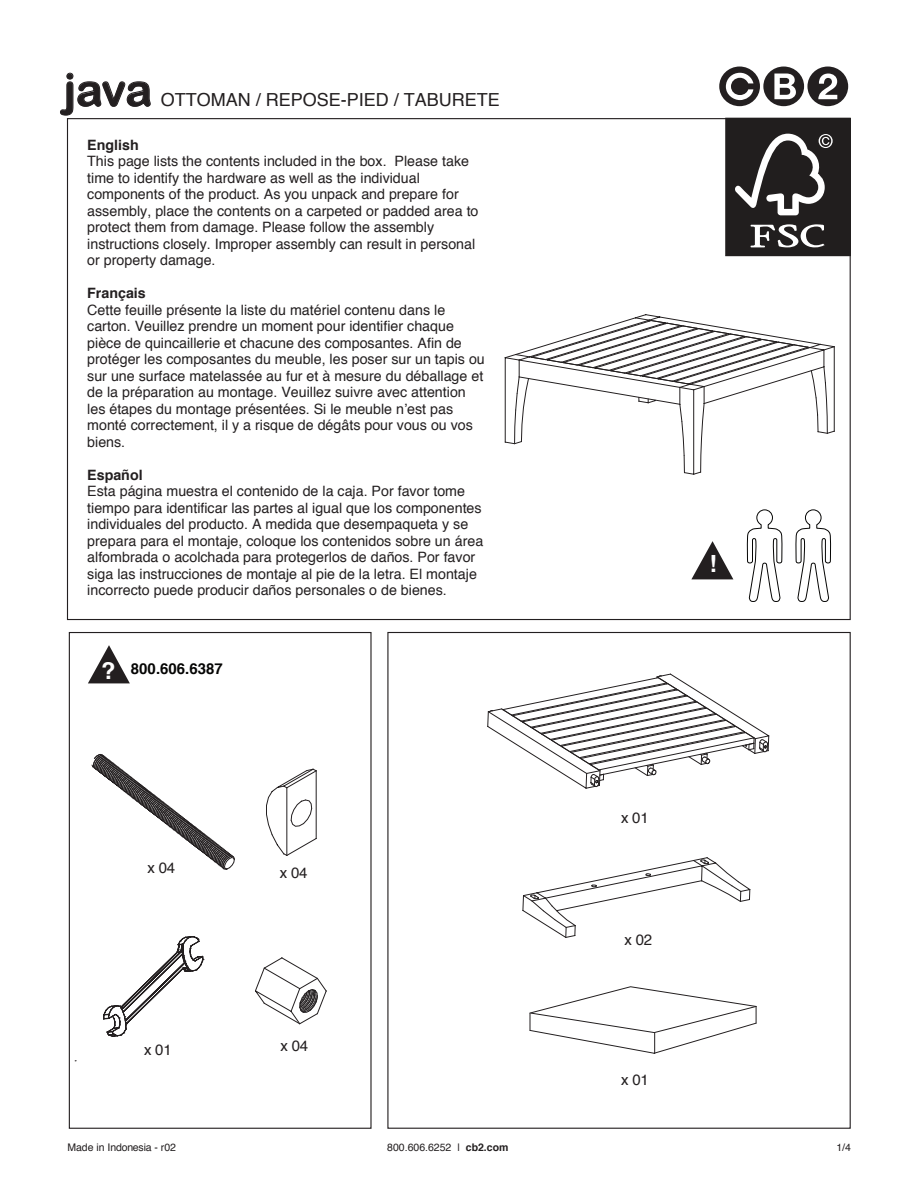
<style>
.page{position:relative;width:918px;height:1188px;background:#fff}
.page>*{position:absolute;margin:0;border:0;box-sizing:border-box;transform-origin:0 0}
.t1{font:45px "Arial Rounded MT Bold";color:#231f20}
.t2{font:700 23.7px "Helvetica";color:#fff}
.t3{font:18px "Helvetica";color:#231f20}
.t4{font:15px "Helvetica";letter-spacing:-.015em;color:#231f20}
.t5{font:700 15px "Helvetica";color:#050504}
.t6{font:14.25px/16.5px "Helvetica";color:#231f20}
.t7{font:10.5px "Helvetica";color:#231f20}
.s1{font-weight:700}
.s2{font-size:23.7px;color:#fff}
</style>
<div class="page">
<div style="left:807px;top:67px;width:41px;height:39px;background:#231f20;border-radius:50%"></div>
<svg style="left:818px;top:74px;width:19px;height:25px"></svg>
<div style="left:719px;top:67px;width:41px;height:39px;background:#231f20;border-radius:50%"></div>
<svg style="left:726px;top:73px;width:27px;height:27px"></svg>
<div style="left:763px;top:67px;width:41px;height:39px;background:#231f20;border-radius:50%"></div>
<svg style="left:774px;top:74px;width:22px;height:25px"></svg>
<svg style="left:691px;top:541px;width:42px;height:38px"></svg>
<svg style="left:795px;top:509px;width:37px;height:93px"></svg>
<svg style="left:747px;top:509px;width:36px;height:93px"></svg>
<div style="left:69px;top:632px;width:303px;height:497px;border:1px solid #231f20"></div>
<svg style="left:487px;top:673px;width:283px;height:116px"></svg>
<svg style="left:522px;top:857px;width:229px;height:81px"></svg>
<svg style="left:88px;top:645px;width:42px;height:38px"></svg>
<svg style="left:103px;top:936px;width:101px;height:101px"></svg>
<svg style="left:92px;top:754px;width:143px;height:116px"></svg>
<svg style="left:266px;top:768px;width:51px;height:88px"></svg>
<svg style="left:255px;top:957px;width:72px;height:68px"></svg>
<svg style="left:504px;top:314px;width:331px;height:161px"></svg>
<svg style="left:60px;top:73px;width:91px;height:43px"></svg>
<svg style="left:529px;top:986px;width:228px;height:68px"></svg>
<div style="left:726px;top:119px;width:124px;height:137px;background:#211e1e"></div>
<div style="left:726px;top:118px;width:124px;height:138px;border:1px solid #211e1e"></div>
<svg style="left:751px;top:224px;width:74px;height:23px"></svg>
<svg style="left:735px;top:134px;width:98px;height:81px"></svg>
<p class="t1" style="left:64px;top:63px;width:90px">java</p>
<p class="t3" style="left:161px;top:85px;width:341px">OTTOMAN / REPOSE-PIED / TABURETE</p>
<p class="t6" style="left:87px;top:137px;width:393px"><span class="s1">English<br></span>This page lists the contents included in the box. Please take time to identify the hardware as well as the individual components of the product. As you unpack and prepare for assembly, place the contents on a carpeted or padded area to protect them from damage. Please follow the assembly instructions closely. Improper assembly can result in personal or property damage.</p>
<p class="t6" style="left:87px;top:285px;width:399px"><span class="s1">Français<br></span>Cette feuille présente la liste du matériel contenu dans le carton. Veuillez prendre un moment pour identifier chaque pièce de quincaillerie et chacune des composantes. Afin de protéger les composantes du meuble, les poser sur un tapis ou sur une surface matelassée au fur et à mesure du déballage et de la préparation au montage. Veuillez suivre avec attention les étapes du montage présentées. Si le meuble n’est pas monté correctement, il y a risque de dégâts pour vous ou vos biens.</p>
<p class="t6" style="left:87px;top:467px;width:398px"><span class="s1">Español<br></span>Esta página muestra el contenido de la caja. Por favor tome tiempo para identificar las partes al igual que los componentes individuales del producto. A medida que desempaqueta y se prepara para el montaje, coloque los contenidos sobre un área alfombrada o acolchada para protegerlos de daños. Por favor siga las instrucciones de montaje al pie de la letra. El montaje incorrecto puede producir daños personales o de bienes.</p>
<p class="t5" style="left:101px;top:657px;width:123px"><span class="s2">?</span> 800.606.6387</p>
<p class="t4" style="left:148px;top:856px;width:29px">x 04</p>
<p class="t4" style="left:280px;top:861px;width:29px">x 04</p>
<p class="t4" style="left:144px;top:1038px;width:29px">x 01</p>
<p class="t4" style="left:281px;top:1034px;width:29px">x 04</p>
<p class="t2" style="left:709px;top:545px;width:9px">!</p>
<p class="t4" style="left:621px;top:806px;width:29px">x 01</p>
<p class="t4" style="left:625px;top:929px;width:29px">x 02</p>
<p class="t4" style="left:621px;top:1069px;width:29px">x 01</p>
<p class="t7" style="left:67px;top:1139px;width:110px">Made in Indonesia - r02</p>
<p class="t7" style="left:387px;top:1139px;width:123px">800.606.6252 | <span class="s1">cb2.com</span></p>
<p class="t7" style="left:836px;top:1139px;width:16px">1/4</p>
</div>
